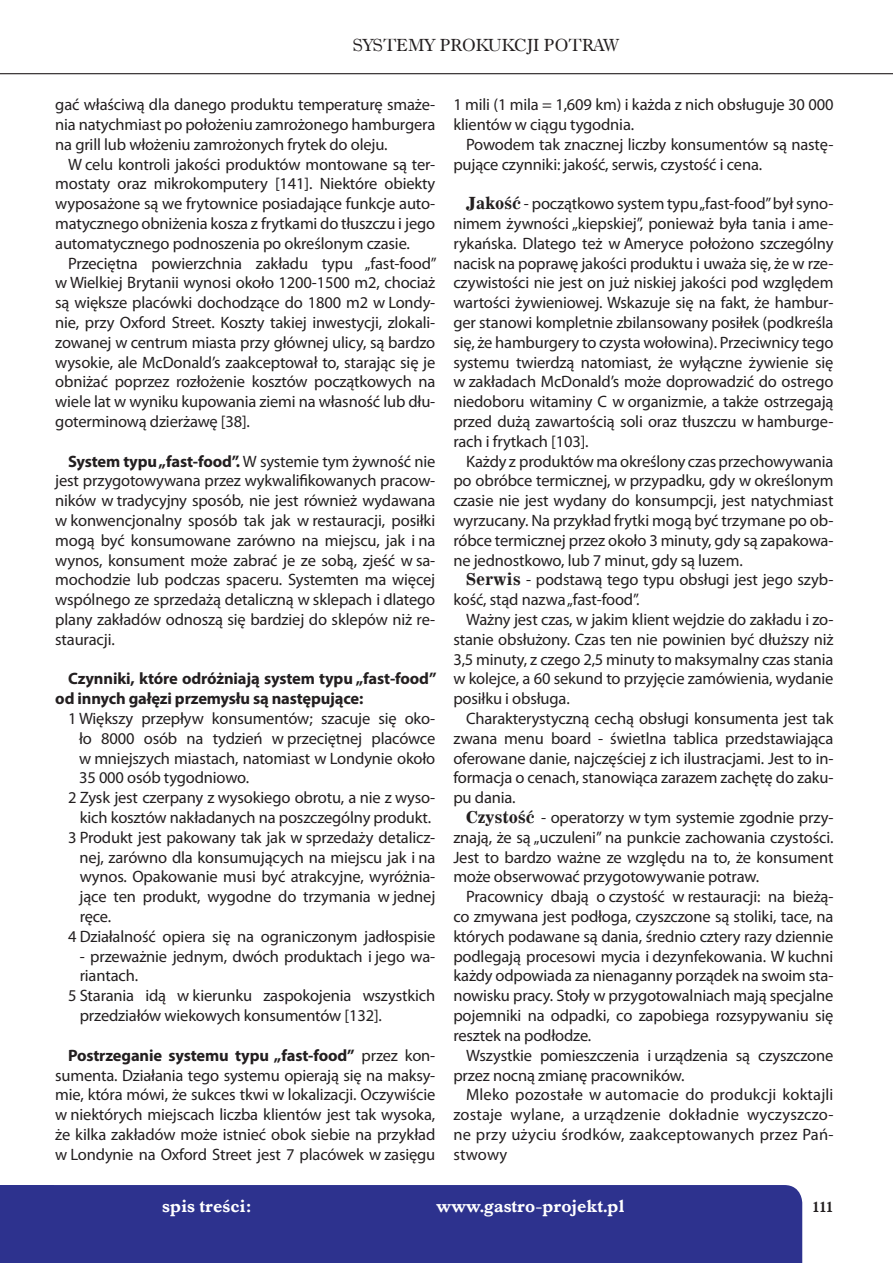
<style>
.page{position:relative;width:893px;height:1263px;background:#fff}
.page>*{position:absolute;margin:0;border:0;box-sizing:border-box;transform-origin:0 0}
.t1{font:18px "Dutch 766 EU Bold";color:#fff}
.t2{font:18px "Dutch 766 EU Normal";color:#231f20}
.t3{font:16.5px/19.8px "Myriad Pro";letter-spacing:-.01em;color:#231f20;text-align:justify}
.t4{font:700 16.5px/19.8px "Myriad Pro";letter-spacing:-.01em;color:#231f20}
.t5{font:15px "Dutch 766 EU Bold";color:#231f20}
.s1{font-weight:700}
.s2{font-family:"News 705 EU Bold"}
</style>
<div class="page">
<div style="left:54px;top:1185px;width:748px;height:78px;background:#2d328e"></div>
<hr style="left:0;top:73px;width:893px;height:1px;background:#231f20">
<div style="left:0;top:1185px;width:54px;height:78px;background:#2d328e"></div>
<p class="t2" style="left:353px;top:34px;width:268px">SYSTEMY PROKUKCJI POTRAW</p>
<p class="t3" style="left:55px;top:94px;width:382px">gać właściwą dla danego produktu temperaturę smaże&shy;nia natychmiast po położeniu zamrożonego hamburgera na grill lub włożeniu zamrożonych frytek do oleju.</p>
<p class="t3" style="left:55px;top:154px;width:382px;text-indent:13px">W celu kontroli jakości produktów montowane są ter&shy;mostaty oraz mikrokomputery [141]. Niektóre obiekty wyposażone są we frytownice posiadające funkcje auto&shy;matycznego obniżenia kosza z frytkami do tłuszczu i jego automatycznego podnoszenia po określonym czasie.</p>
<p class="t3" style="left:55px;top:253px;width:383px;text-indent:13px">Przeciętna powierzchnia zakładu typu „fast-food” w Wielkiej Brytanii wynosi około 1200-1500 m2, chociaż są większe placówki dochodzące do 1800 m2 w Londy&shy;nie, przy Oxford Street. Koszty takiej inwestycji, zlokali&shy;zowanej w centrum miasta przy głównej ulicy, są bardzo wysokie, ale McDonald’s zaakceptował to, starając się je obniżać poprzez rozłożenie kosztów początkowych na wiele lat w wyniku kupowania ziemi na własność lub dłu&shy;goterminową dzierżawę [38].</p>
<p class="t3" style="left:55px;top:451px;width:382px;text-indent:13px"><span class="s1">System typu „fast-food”.</span> W systemie tym żywność nie jest przygotowywana przez wykwalifikowanych pracow&shy;ników w tradycyjny sposób, nie jest również wydawana w konwencjonalny sposób tak jak w restauracji, posiłki mogą być konsumowane zarówno na miejscu, jak i na wynos, konsument może zabrać je ze sobą, zjeść w sa&shy;mochodzie lub podczas spaceru. Systemten ma więcej wspólnego ze sprzedażą detaliczną w sklepach i dlatego plany zakładów odnoszą się bardziej do sklepów niż re&shy;stauracji.</p>
<p class="t4" style="left:55px;top:668px;width:383px;text-indent:13px">Czynniki, które odróżniają system typu „fast-food” od innych gałęzi przemysłu są następujące:</p>
<p class="t3" style="left:68px;top:708px;width:369px">1 Większy przepływ konsumentów; szacuje się oko-</p>
<p class="t3" style="left:79px;top:728px;width:358px">ło 8000 osób na tydzień w przeciętnej placówce</p>
<p class="t3" style="left:79px;top:748px;width:358px">w mniejszych miastach, natomiast w Londynie około</p>
<p class="t3" style="left:79px;top:768px;width:172px">35 000 osób tygodniowo.</p>
<p class="t3" style="left:68px;top:787px;width:369px">2 Zysk jest czerpany z wysokiego obrotu, a nie z wyso-</p>
<p class="t3" style="left:80px;top:807px;width:353px">kich kosztów nakładanych na poszczególny produkt.</p>
<p class="t3" style="left:68px;top:827px;width:369px">3 Produkt jest pakowany tak jak w sprzedaży detalicz-</p>
<p class="t3" style="left:80px;top:847px;width:357px">nej, zarówno dla konsumujących na miejscu jak i na</p>
<p class="t3" style="left:80px;top:867px;width:357px">wynos. Opakowanie musi być atrakcyjne, wyróżnia-</p>
<p class="t3" style="left:80px;top:886px;width:357px">jące ten produkt, wygodne do trzymania w jednej</p>
<p class="t3" style="left:80px;top:906px;width:33px">ręce.</p>
<p class="t3" style="left:68px;top:926px;width:369px">4 Działalność opiera się na ograniczonym jadłospisie</p>
<p class="t3" style="left:80px;top:946px;width:357px">- przeważnie jednym, dwóch produktach i jego wa-</p>
<p class="t3" style="left:80px;top:966px;width:60px">riantach.</p>
<p class="t3" style="left:68px;top:985px;width:369px">5 Starania idą w kierunku zaspokojenia wszystkich</p>
<p class="t3" style="left:80px;top:1005px;width:304px">przedziałów wiekowych konsumentów [132].</p>
<p class="t3" style="left:55px;top:1045px;width:382px;text-indent:13px"><span class="s1">Postrzeganie systemu typu „fast-food”</span> przez kon&shy;sumenta. Działania tego systemu opierają się na maksy&shy;mie, która mówi, że sukces tkwi w lokalizacji. Oczywiście w niektórych miejscach liczba klientów jest tak wysoka, że kilka zakładów może istnieć obok siebie na przykład w Londynie na Oxford Street jest 7 placówek w zasięgu</p>
<p class="t3" style="left:453px;top:94px;width:382px">1 mili (1 mila = 1,609 km) i każda z nich obsługuje 30 000 klientów w ciągu tygodnia.</p>
<p class="t3" style="left:453px;top:134px;width:382px;text-indent:13px">Powodem tak znacznej liczby konsumentów są nastę&shy;pujące czynniki: jakość, serwis, czystość i cena.</p>
<p class="t3" style="left:453px;top:193px;width:382px;text-indent:13px"><span class="s2">Jakość</span> - początkowo system typu „fast-food” był syno&shy;nimem żywności „kiepskiej”, ponieważ była tania i ame&shy;rykańska. Dlatego też w Ameryce położono szczególny nacisk na poprawę jakości produktu i uważa się, że w rze&shy;czywistości nie jest on już niskiej jakości pod względem wartości żywieniowej. Wskazuje się na fakt, że hambur&shy;ger stanowi kompletnie zbilansowany posiłek (podkreśla się, że hamburgery to czysta wołowina). Przeciwnicy tego systemu twierdzą natomiast, że wyłączne żywienie się w zakładach McDonald’s może doprowadzić do ostrego niedoboru witaminy C w organizmie, a także ostrzegają przed dużą zawartością soli oraz tłuszczu w hamburge&shy;rach i frytkach [103].</p>
<p class="t3" style="left:453px;top:451px;width:382px;text-indent:13px">Każdy z produktów ma określony czas przechowywania po obróbce termicznej, w przypadku, gdy w określonym czasie nie jest wydany do konsumpcji, jest natychmiast wyrzucany. Na przykład frytki mogą być trzymane po ob&shy;róbce termicznej przez około 3 minuty, gdy są zapakowa&shy;ne jednostkowo, lub 7 minut, gdy są luzem.</p>
<p class="t3" style="left:453px;top:570px;width:382px;text-indent:13px"><span class="s2">Serwis</span> - podstawą tego typu obsługi jest jego szyb&shy;kość, stąd nazwa „fast-food”.</p>
<p class="t3" style="left:453px;top:609px;width:382px;text-indent:13px">Ważny jest czas, w jakim klient wejdzie do zakładu i zo&shy;stanie obsłużony. Czas ten nie powinien być dłuższy niż 3,5 minuty, z czego 2,5 minuty to maksymalny czas stania w kolejce, a 60 sekund to przyjęcie zamówienia, wydanie posiłku i obsługa.</p>
<p class="t3" style="left:453px;top:708px;width:382px;text-indent:13px">Charakterystyczną cechą obsługi konsumenta jest tak zwana menu board - świetlna tablica przedstawiająca oferowane danie, najczęściej z ich ilustracjami. Jest to in&shy;formacja o cenach, stanowiąca zarazem zachętę do zaku&shy;pu dania.</p>
<p class="t3" style="left:453px;top:807px;width:382px;text-indent:13px"><span class="s2">Czystość</span> - operatorzy w tym systemie zgodnie przy&shy;znają, że są „uczuleni” na punkcie zachowania czystości.<br>Jest to bardzo ważne ze względu na to, że konsument może obserwować przygotowywanie potraw.</p>
<p class="t3" style="left:453px;top:886px;width:382px;text-indent:13px">Pracownicy dbają o czystość w restauracji: na bieżą&shy;co zmywana jest podłoga, czyszczone są stoliki, tace, na których podawane są dania, średnio cztery razy dziennie podlegają procesowi mycia i dezynfekowania. W kuchni każdy odpowiada za nienaganny porządek na swoim sta&shy;nowisku pracy. Stoły w przygotowalniach mają specjalne pojemniki na odpadki, co zapobiega rozsypywaniu się resztek na podłodze.</p>
<p class="t3" style="left:453px;top:1045px;width:382px;text-indent:13px">Wszystkie pomieszczenia i urządzenia są czyszczone przez nocną zmianę pracowników.</p>
<p class="t3" style="left:453px;top:1084px;width:382px;text-indent:13px">Mleko pozostałe w automacie do produkcji koktajli zostaje wylane, a urządzenie dokładnie wyczyszczo&shy;ne przy użyciu środków, zaakceptowanych przez Pań&shy;stwowy</p>
<p class="t1" style="left:162px;top:1195px;width:91px">spis treści:</p>
<p class="t1" style="left:436px;top:1195px;width:189px">www.gastro-projekt.pl</p>
<p class="t5" style="left:812px;top:1198px;width:23px">111</p>
</div>
